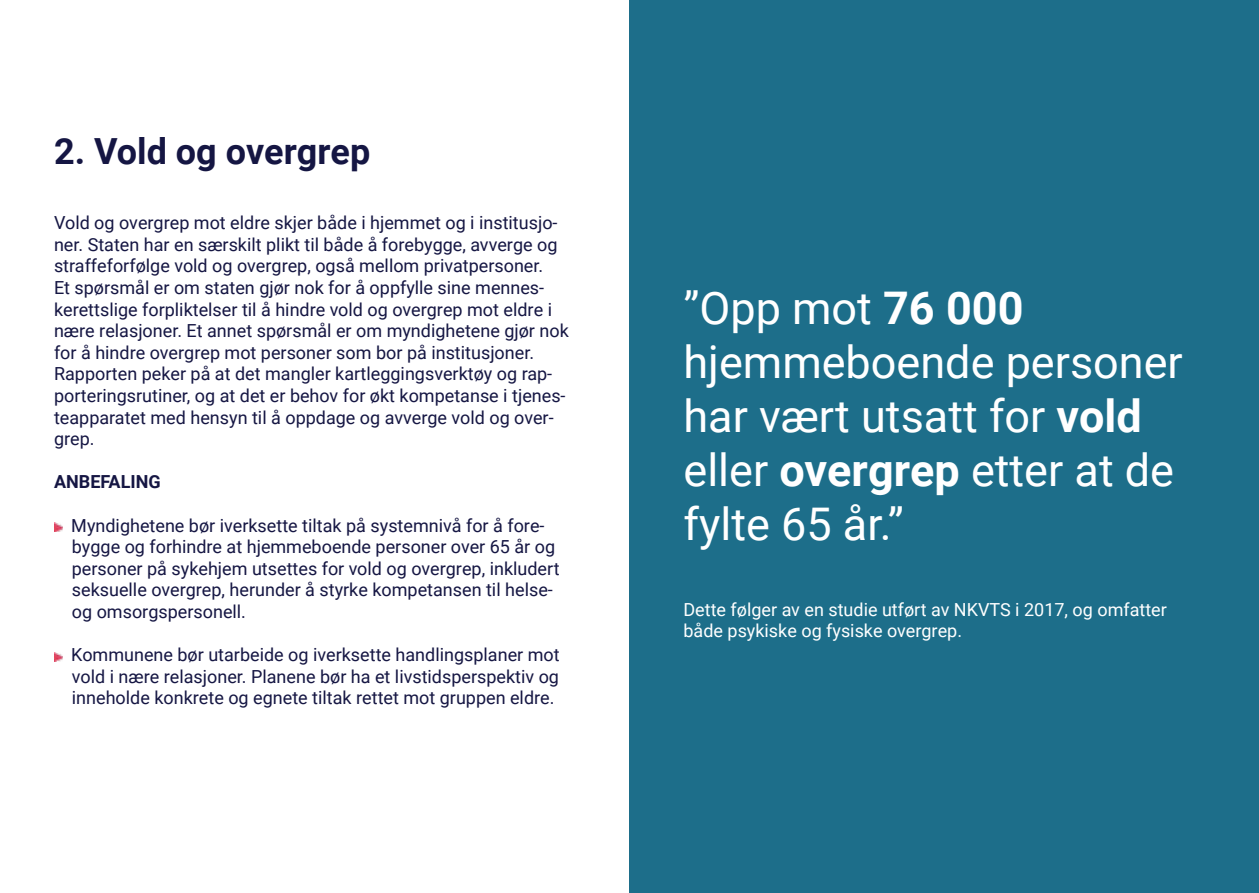
<style>
.page{position:relative;width:1259px;height:893px;background:#fff}
.page>*{position:absolute;margin:0;border:0;box-sizing:border-box;transform-origin:0 0}
.t1{font:45px/54px "Roboto";color:#fff}
.t2{font:700 36px "Roboto";color:#151643}
.t3{font:18px/21.6px "Roboto";color:#151643}
.t4{font:18px/21.6px "Roboto";color:#fff}
.t5{font:700 18px "Roboto";color:#151643}
.s1{font-weight:700}
</style>
<div class="page">
<svg style="left:54px;top:522px;width:8px;height:9px"></svg>
<svg style="left:54px;top:652px;width:8px;height:9px"></svg>
<div style="left:629px;top:0;width:630px;height:893px;background:#1d6e8a"></div>
<h2 class="t2" style="left:54px;top:126px;width:318px">2. Vold og overgrep</h2>
<p class="t3" style="left:54px;top:211px;width:516px">Vold og overgrep mot eldre skjer både i hjemmet og i institusjo&shy;ner. Staten har en særskilt plikt til både å forebygge, avverge og straffeforfølge vold og overgrep, også mellom privatpersoner.<br>Et spørsmål er om staten gjør nok for å oppfylle sine mennes&shy;kerettslige forpliktelser til å hindre vold og overgrep mot eldre i nære relasjoner. Et annet spørsmål er om myndighetene gjør nok for å hindre overgrep mot personer som bor på institusjoner.<br>Rapporten peker på at det mangler kartleggingsverktøy og rap&shy;porteringsrutiner, og at det er behov for økt kompetanse i tjenes&shy;teapparatet med hensyn til å oppdage og avverge vold og over&shy;grep.</p>
<p class="t5" style="left:54px;top:469px;width:108px">ANBEFALING</p>
<p class="t3" style="left:71px;top:514px;width:490px">Myndighetene bør iverksette tiltak på systemnivå for å fore&shy;bygge og forhindre at hjemmeboende personer over 65 år og personer på sykehjem utsettes for vold og overgrep, inkludert seksuelle overgrep, herunder å styrke kompetansen til helse&shy;og omsorgspersonell.</p>
<p class="t3" style="left:71px;top:643px;width:490px;text-align:justify">Kommunene bør utarbeide og iverksette handlingsplaner mot vold i nære relasjoner. Planene bør ha et livstidsperspektiv og inneholde konkrete og egnete tiltak rettet mot gruppen eldre.</p>
<h1 class="t1" style="left:683px;top:279px;width:501px">”Opp mot <span class="s1">76 000 </span>hjemmeboende personer har vært utsatt for <span class="s1">vold </span>eller <span class="s1">overgrep</span> etter at de fylte 65 år.”</h1>
<p class="t4" style="left:683px;top:598px;width:485px">Dette følger av en studie utført av NKVTS i 2017, og omfatter både psykiske og fysiske overgrep.</p>
</div>
